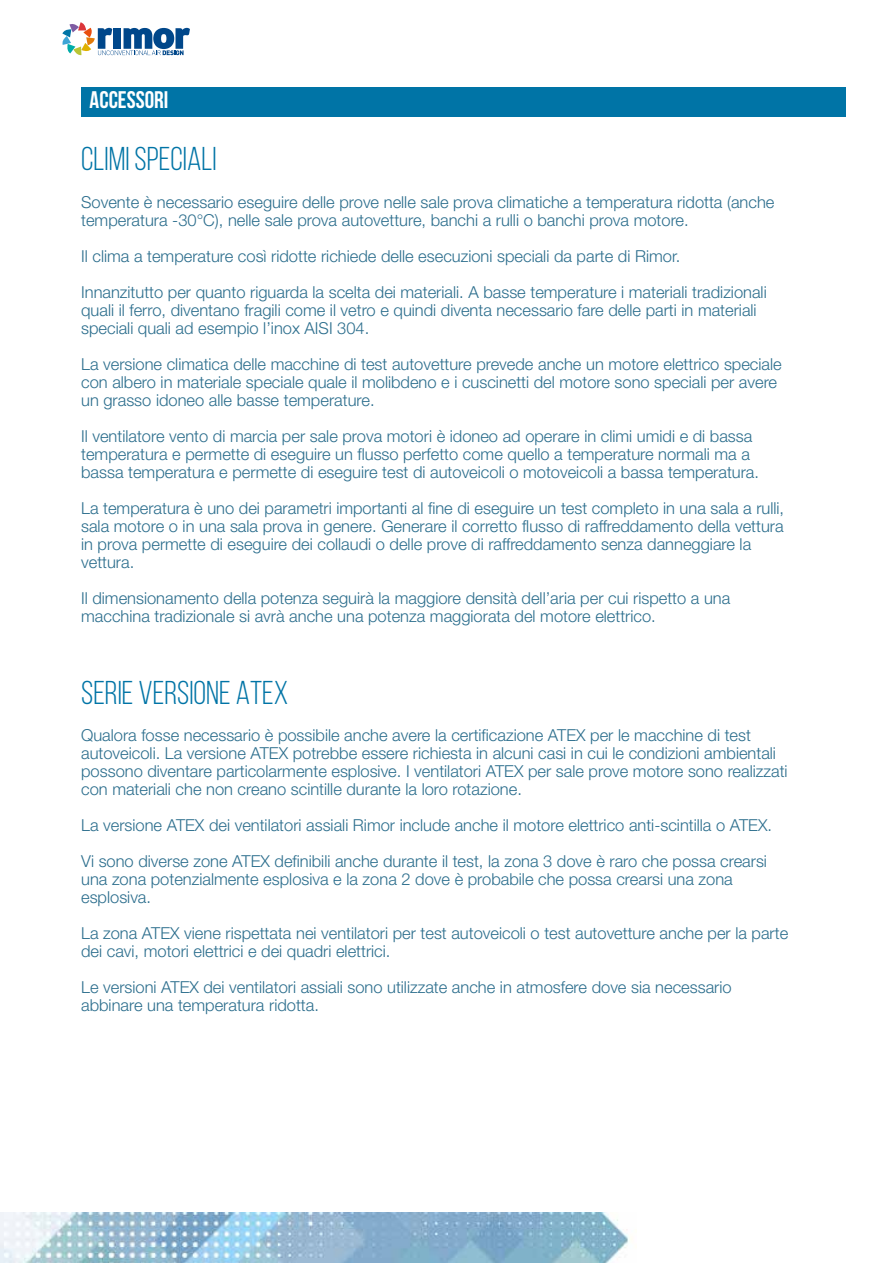
<style>
.page{position:relative;width:893px;height:1263px;background:#fff}
.page>*{position:absolute;margin:0;border:0;box-sizing:border-box;transform-origin:0 0}
.t1{font:33px "Bebas Neue";color:#0074a6}
.t2{font:700 24px "Bebas Neue";color:#fff}
.t3{font:300 16.5px/18px "Helvetica Neue";color:#2c6e8d}
</style>
<div class="page">
<div style="left:81px;top:87px;width:765px;height:29px;background:#0074a6"></div>
<svg style="left:62px;top:22px;width:128px;height:33px"></svg>
<img style="left:0;top:1212px;width:629px;height:51px">
<h2 class="t2" style="left:90px;top:87px;width:80px">ACCESSORI</h2>
<h1 class="t1" style="left:81px;top:141px;width:137px">CLIMI SPECIALI</h1>
<p class="t3" style="left:81px;top:193px;width:695px">Sovente è necessario eseguire delle prove nelle sale prova climatiche a temperatura ridotta (anche temperatura -30°C), nelle sale prova autovetture, banchi a rulli o banchi prova motore.</p>
<p class="t3" style="left:81px;top:238px;width:687px;line-height:36px">Il clima a temperature così ridotte richiede delle esecuzioni speciali da parte di Rimor.<br>Innanzitutto per quanto riguarda la scelta dei materiali. A basse temperature i materiali tradizionali</p>
<p class="t3" style="left:81px;top:301px;width:677px">quali il ferro, diventano fragili come il vetro e quindi diventa necessario fare delle parti in materiali speciali quali ad esempio l’inox AISI 304.</p>
<p class="t3" style="left:81px;top:355px;width:702px">La versione climatica delle macchine di test autovetture prevede anche un motore elettrico speciale con albero in materiale speciale quale il molibdeno e i cuscinetti del motore sono speciali per avere un grasso idoneo alle basse temperature.</p>
<p class="t3" style="left:81px;top:427px;width:679px">Il ventilatore vento di marcia per sale prova motori è idoneo ad operare in climi umidi e di bassa temperatura e permette di eseguire un flusso perfetto come quello a temperature normali ma a bassa temperatura e permette di eseguire test di autoveicoli o motoveicoli a bassa temperatura.</p>
<p class="t3" style="left:81px;top:499px;width:704px">La temperatura è uno dei parametri importanti al fine di eseguire un test completo in una sala a rulli, sala motore o in una sala prova in genere. Generare il corretto flusso di raffreddamento della vettura in prova permette di eseguire dei collaudi o delle prove di raffreddamento senza danneggiare la vettura.</p>
<p class="t3" style="left:81px;top:589px;width:651px">Il dimensionamento della potenza seguirà la maggiore densità dell’aria per cui rispetto a una macchina tradizionale si avrà anche una potenza maggiorata del motore elettrico.</p>
<h1 class="t1" style="left:81px;top:675px;width:209px">SERIE VERSIONE ATEX</h1>
<p class="t3" style="left:81px;top:725px;width:708px">Qualora fosse necessario è possibile anche avere la certificazione ATEX per le macchine di test autoveicoli. La versione ATEX potrebbe essere richiesta in alcuni casi in cui le condizioni ambientali possono diventare particolarmente esplosive. I ventilatori ATEX per sale prove motore sono realizzati con materiali che non creano scintille durante la loro rotazione.</p>
<p class="t3" style="left:81px;top:806px;width:692px;line-height:36px">La versione ATEX dei ventilatori assiali Rimor include anche il motore elettrico anti-scintilla o ATEX.<br>Vi sono diverse zone ATEX definibili anche durante il test, la zona 3 dove è raro che possa crearsi</p>
<p class="t3" style="left:81px;top:870px;width:653px">una zona potenzialmente esplosiva e la zona 2 dove è probabile che possa crearsi una zona esplosiva.</p>
<p class="t3" style="left:81px;top:924px;width:709px">La zona ATEX viene rispettata nei ventilatori per test autoveicoli o test autovetture anche per la parte dei cavi, motori elettrici e dei quadri elettrici.</p>
<p class="t3" style="left:81px;top:978px;width:652px">Le versioni ATEX dei ventilatori assiali sono utilizzate anche in atmosfere dove sia necessario abbinare una temperatura ridotta.</p>
</div>
